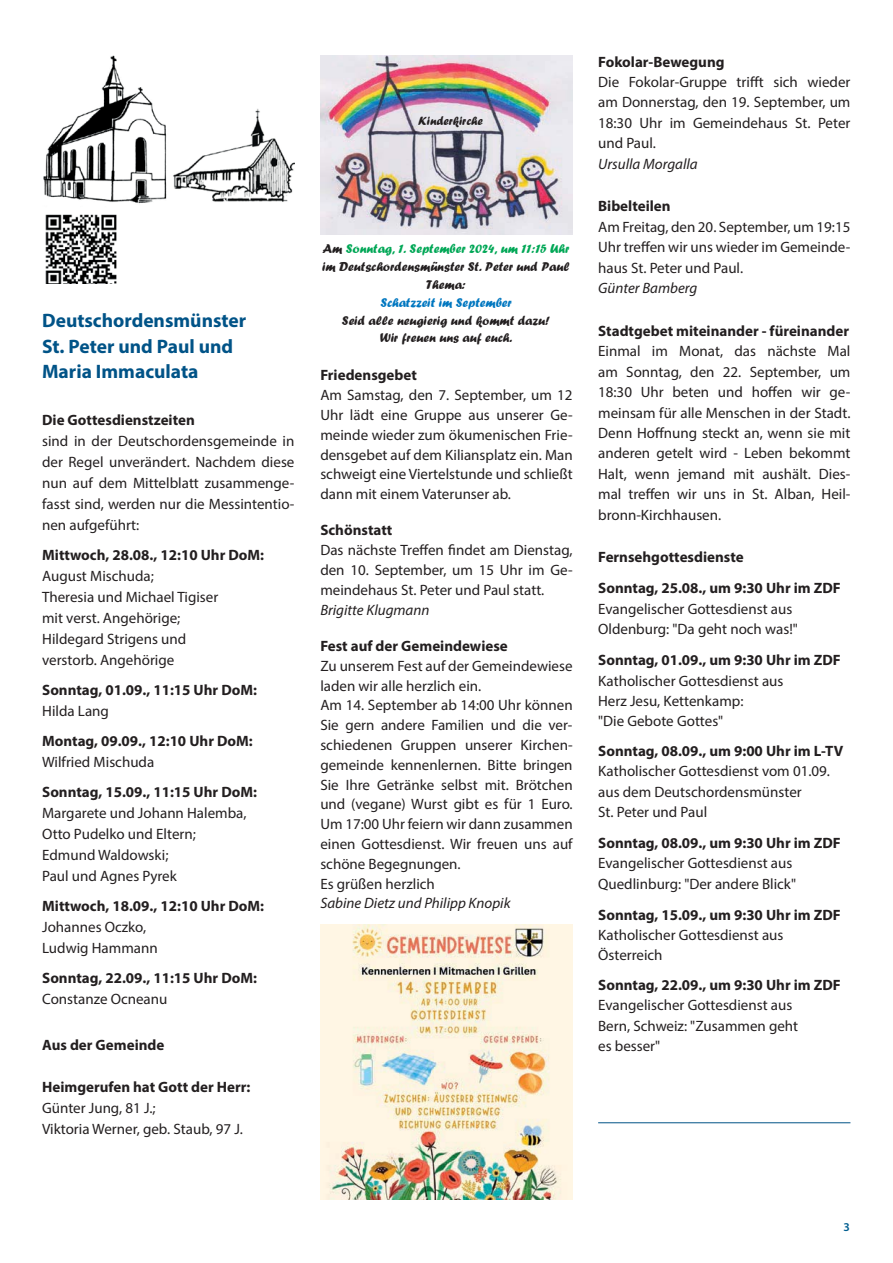
<style>
.page{position:relative;width:893px;height:1263px;background:#fff}
.page>*{position:absolute;margin:0;border:0;box-sizing:border-box;transform-origin:0 0}
.t1{font:700 19.5px/25.5px "Myriad Pro";color:#005387}
.t2{font:15px/20.4px "Myriad Pro";color:#231f20}
.t3{font:700 15px/21px "Myriad Pro";color:#231f20}
.t4{font:13.2px/17.9px "Forte";color:#231f20;text-align:center}
.t5{font:12.45px "Forte";color:#231f20}
.t6{font:600 12px "Myriad Pro";color:#005e90}
.s1{font-weight:700}
.s2{font-weight:400}
.s3{color:#00a756}
.s4{color:#0077c0}
.s5{font-style:italic}
</style>
<div class="page">
<hr style="left:598px;top:1122px;width:252px;height:1px;background:#005387">
<img style="left:43px;top:55px;width:252px;height:229px">
<img style="left:320px;top:55px;width:253px;height:180px">
<img style="left:320px;top:925px;width:253px;height:274px">
<p class="t1" style="left:42px;top:310px;width:206px">Deutschordensmünster<br>St. Peter und Paul und<br>Maria Immaculata</p>
<p class="t2" style="left:42px;top:411px;width:254px;line-height:21px"><span class="s1">Die Gottesdienstzeiten<br></span>sind in der Deutschordensgemeinde in der Regel unverändert. Nachdem diese nun auf dem Mittelblatt zusammenge&shy;fasst sind, werden nur die Messintentio&shy;nen aufgeführt:</p>
<p class="t2" style="left:42px;top:546px;width:224px;line-height:21px"><span class="s1">Mittwoch, 28.08., 12:10 Uhr DoM:<br></span>August Mischuda;<br>Theresia und Michael Tigiser<br>mit verst. Angehörige;<br>Hildegard Strigens und<br>verstorb. Angehörige</p>
<p class="t3" style="left:42px;top:681px;width:216px">Sonntag, 01.09., 11:15 Uhr DoM:<br><span class="s2">Hilda Lang</span></p>
<p class="t3" style="left:42px;top:732px;width:212px">Montag, 09.09., 12:10 Uhr DoM:<br><span class="s2">Wilfried Mischuda</span></p>
<p class="t2" style="left:42px;top:783px;width:216px;line-height:21px"><span class="s1">Sonntag, 15.09., 11:15 Uhr DoM:<br></span>Margarete und Johann Halemba,<br>Otto Pudelko und Eltern;<br>Edmund Waldowski;<br>Paul und Agnes Pyrek</p>
<p class="t3" style="left:42px;top:897px;width:224px">Mittwoch, 18.09., 12:10 Uhr DoM:<br><span class="s2">Johannes Oczko,<br>Ludwig Hammann</span></p>
<p class="t3" style="left:42px;top:969px;width:216px">Sonntag, 22.09., 11:15 Uhr DoM:<br><span class="s2">Constanze Ocneanu</span></p>
<p class="t3" style="left:42px;top:1036px;width:124px">Aus der Gemeinde</p>
<p class="t2" style="left:42px;top:1078px;width:210px;line-height:21px"><span class="s1">Heimgerufen hat Gott der Herr:<br></span>Günter Jung, 81 J.;<br>Viktoria Werner, geb. Staub, 97 J.</p>
<p class="t5" style="left:418px;top:114px;width:66px">Kinderkirche</p>
<p class="t4" style="left:322px;top:240px;width:249px">Am <span class="s3">Sonntag, 1. September 2024, um 11:15 Uhr </span>im Deutschordensmünster St. Peter und Paul<br>Thema:<br><span class="s4">Schatzzeit im September<br></span>Seid alle neugierig und kommt dazu!<br>Wir freuen uns auf euch.</p>
<p class="t2" style="left:320px;top:367px;width:254px;line-height:19.8px"><span class="s1">Friedensgebet<br></span>Am Samstag, den 7. September, um 12<br>Uhr lädt eine Gruppe aus unserer Ge&shy;meinde wieder zum ökumenischen Frie&shy;densgebet auf dem Kiliansplatz ein. Man schweigt eine Viertelstunde und schließt dann mit einem Vaterunser ab.</p>
<p class="t2" style="left:320px;top:522px;width:254px;line-height:19.8px"><span class="s1">Schönstatt<br></span>Das nächste Treffen findet am Dienstag, den 10. September, um 15 Uhr im Ge&shy;meindehaus St. Peter und Paul statt.<br><span class="s5">Brigitte Klugmann</span></p>
<p class="t2" style="left:320px;top:638px;width:254px;line-height:19.8px"><span class="s1">Fest auf der Gemeindewiese<br></span>Zu unserem Fest auf der Gemeindewiese laden wir alle herzlich ein.<br>Am 14. September ab 14:00 Uhr können Sie gern andere Familien und die ver&shy;schiedenen Gruppen unserer Kirchen&shy;gemeinde kennenlernen. Bitte bringen Sie Ihre Getränke selbst mit. Brötchen und (vegane) Wurst gibt es für 1 Euro.<br>Um 17:00 Uhr feiern wir dann zusammen einen Gottesdienst. Wir freuen uns auf schöne Begegnungen.<br>Es grüßen herzlich<br><span class="s5">Sabine Dietz und Philipp Knopik</span></p>
<p class="t2" style="left:598px;top:53px;width:254px"><span class="s1">Fokolar-Bewegung<br></span>Die Fokolar-Gruppe trifft sich wieder am Donnerstag, den 19. September, um<br>18:30 Uhr im Gemeindehaus St. Peter und Paul.<br><span class="s5">Ursulla Morgalla</span></p>
<p class="t2" style="left:598px;top:198px;width:254px"><span class="s1">Bibelteilen<br></span>Am Freitag, den 20. September, um 19:15<br>Uhr treffen wir uns wieder im Gemeinde&shy;haus St. Peter und Paul.<br><span class="s5">Günter Bamberg</span></p>
<p class="t2" style="left:598px;top:322px;width:254px;text-align:justify"><span class="s1">Stadtgebet miteinander - füreinander </span>Einmal im Monat, das nächste Mal am Sonntag, den 22. September, um 18:30 Uhr beten und hoffen wir ge&shy;meinsam für alle Menschen in der Stadt.<br>Denn Hoffnung steckt an, wenn sie mit anderen getelt wird - Leben bekommt Halt, wenn jemand mit aushält. Dies&shy;mal treffen wir uns in St. Alban, Heil&shy;bronn-Kirchhausen.</p>
<p class="t3" style="left:598px;top:543px;width:244px;line-height:30.9px">Fernsehgottesdienste<br>Sonntag, 25.08., um 9:30 Uhr im ZDF</p>
<p class="t2" style="left:598px;top:600px;width:201px">Evangelischer Gottesdienst aus<br>Oldenburg: "Da geht noch was!"</p>
<p class="t2" style="left:598px;top:651px;width:244px"><span class="s1">Sonntag, 01.09., um 9:30 Uhr im ZDF<br></span>Katholischer Gottesdienst aus<br>Herz Jesu, Kettenkamp:<br>"Die Gebote Gottes"</p>
<p class="t2" style="left:598px;top:742px;width:247px"><span class="s1">Sonntag, 08.09., um 9:00 Uhr im L-TV<br></span>Katholischer Gottesdienst vom 01.09. aus dem Deutschordensmünster<br>St. Peter und Paul</p>
<p class="t2" style="left:598px;top:834px;width:244px"><span class="s1">Sonntag, 08.09., um 9:30 Uhr im ZDF<br></span>Evangelischer Gottesdienst aus<br>Quedlinburg: "Der andere Blick"</p>
<p class="t2" style="left:598px;top:906px;width:244px"><span class="s1">Sonntag, 15.09., um 9:30 Uhr im ZDF<br></span>Katholischer Gottesdienst aus<br>Österreich</p>
<p class="t2" style="left:598px;top:976px;width:244px"><span class="s1">Sonntag, 22.09., um 9:30 Uhr im ZDF<br></span>Evangelischer Gottesdienst aus<br>Bern, Schweiz: "Zusammen geht<br>es besser"</p>
<p class="t6" style="left:843px;top:1219px;width:8px">3</p>
</div>
